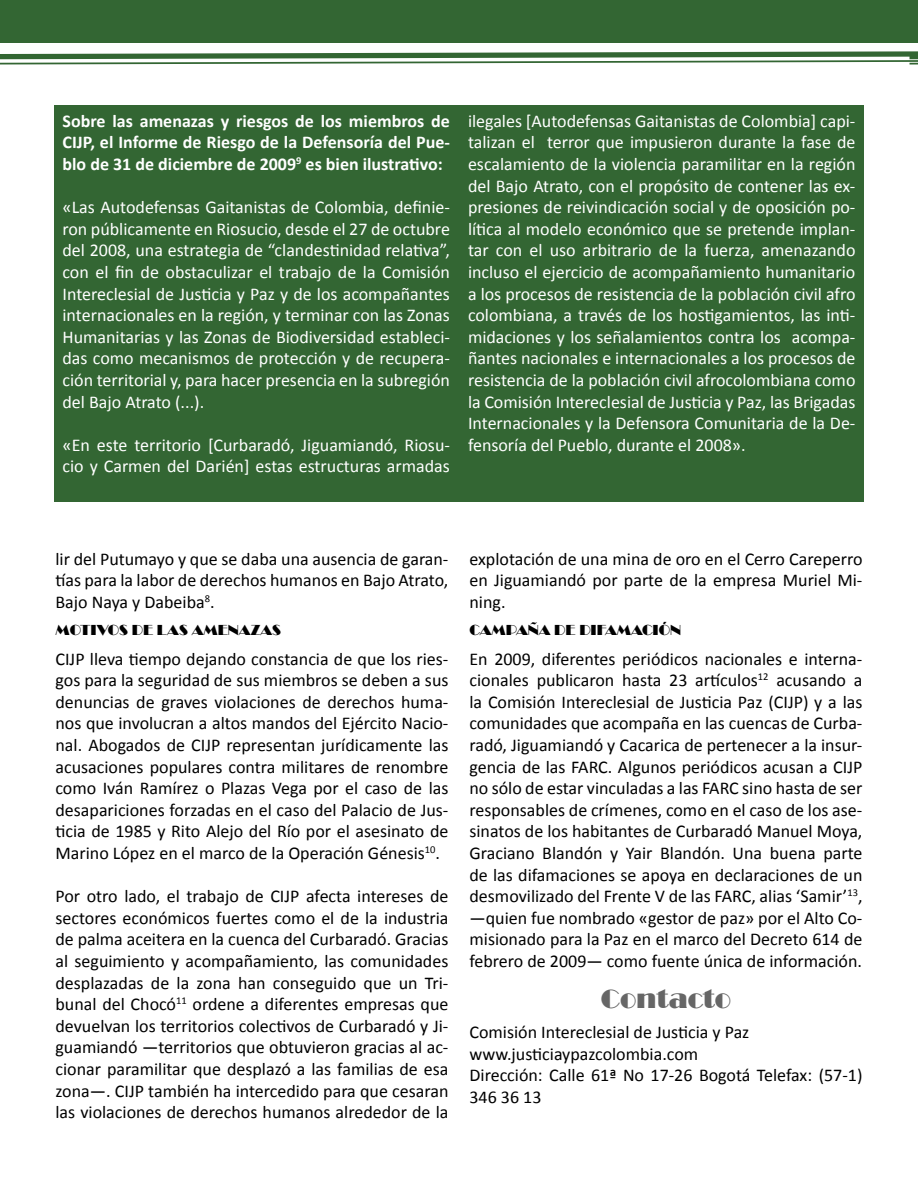
<style>
.page{position:relative;width:918px;height:1188px;background:#fff}
.page>*{position:absolute;margin:0;border:0;box-sizing:border-box;transform-origin:0 0}
.t1{font:27px "Broadway";color:#666}
.t2{font:18px/21.6px "Calibri";color:#000;text-align:justify}
.t3{font:18px/21.6px "Calibri";color:#fff;text-align:justify}
.t4{font:700 18px/21.6px "Calibri";color:#fff;text-align:justify}
.t5{font:15px "Broadway";color:#000}
</style>
<div class="page">
<div style="left:54px;top:105px;width:810px;height:397px;background:#363"></div>
<div style="left:0;top:0;width:918px;height:43px;background:#363"></div>
<svg style="left:0;top:51px;width:918px;height:14px"></svg>
<p class="t4" style="left:63px;top:109px;width:389px">Sobre las amenazas y riesgos de los miembros de CIJP, el Informe de Riesgo de la Defensoría del Pue&shy;blo de 31 de diciembre de 2009<sup>9</sup> es bien ilustrativo:</p>
<p class="t3" style="left:63px;top:196px;width:389px">«Las Autodefensas Gaitanistas de Colombia, definie&shy;ron públicamente en Riosucio, desde el 27 de octubre del 2008, una estrategia de “clandestinidad relativa”, con el fin de obstaculizar el trabajo de la Comisión Intereclesial de Justicia y Paz y de los acompañantes internacionales en la región, y terminar con las Zonas Humanitarias y las Zonas de Biodiversidad estableci&shy;das como mecanismos de protección y de recupera&shy;ción territorial y, para hacer presencia en la subregión del Bajo Atrato (...).</p>
<p class="t3" style="left:63px;top:433px;width:389px">«En este territorio [Curbaradó, Jiguamiandó, Riosu&shy;cio y Carmen del Darién] estas estructuras armadas</p>
<p class="t3" style="left:468px;top:109px;width:389px">ilegales [Autodefensas Gaitanistas de Colombia] capi&shy;talizan el terror que impusieron durante la fase de escalamiento de la violencia paramilitar en la región del Bajo Atrato, con el propósito de contener las ex&shy;presiones de reivindicación social y de oposición po&shy;lítica al modelo económico que se pretende implan&shy;tar con el uso arbitrario de la fuerza, amenazando incluso el ejercicio de acompañamiento humanitario a los procesos de resistencia de la población civil afro colombiana, a través de los hostigamientos, las inti&shy;midaciones y los señalamientos contra los acompa&shy;ñantes nacionales e internacionales a los procesos de resistencia de la población civil afrocolombiana como la Comisión Intereclesial de Justicia y Paz, las Brigadas Internacionales y la Defensora Comunitaria de la De&shy;fensoría del Pueblo, durante el 2008».</p>
<p class="t2" style="left:56px;top:547px;width:394px">lir del Putumayo y que se daba una ausencia de garan&shy;tías para la labor de derechos humanos en Bajo Atrato, Bajo Naya y Dabeiba<sup>8</sup>.</p>
<p class="t5" style="left:56px;top:621px;width:227px">MOTIVOS DE LAS AMENAZAS</p>
<p class="t2" style="left:56px;top:647px;width:394px">CIJP lleva tiempo dejando constancia de que los ries&shy;gos para la seguridad de sus miembros se deben a sus denuncias de graves violaciones de derechos huma&shy;nos que involucran a altos mandos del Ejército Nacio&shy;nal. Abogados de CIJP representan jurídicamente las acusaciones populares contra militares de renombre como Iván Ramírez o Plazas Vega por el caso de las desapariciones forzadas en el caso del Palacio de Jus&shy;ticia de 1985 y Rito Alejo del Río por el asesinato de Marino López en el marco de la Operación Génesis<sup>10</sup>.</p>
<p class="t2" style="left:55px;top:885px;width:395px">Por otro lado, el trabajo de CIJP afecta intereses de sectores económicos fuertes como el de la industria de palma aceitera en la cuenca del Curbaradó. Gracias al seguimiento y acompañamiento, las comunidades desplazadas de la zona han conseguido que un Tri&shy;bunal del Chocó<sup>11</sup> ordene a diferentes empresas que devuelvan los territorios colectivos de Curbaradó y Ji&shy;guamiandó —territorios que obtuvieron gracias al ac&shy;cionar paramilitar que desplazó a las familias de esa zona—. CIJP también ha intercedido para que cesaran las violaciones de derechos humanos alrededor de la</p>
<p class="t2" style="left:470px;top:547px;width:395px">explotación de una mina de oro en el Cerro Careperro en Jiguamiandó por parte de la empresa Muriel Mi&shy;ning.</p>
<p class="t5" style="left:470px;top:621px;width:213px">CAMPAÑA DE DIFAMACIÓN</p>
<p class="t2" style="left:469px;top:647px;width:395px">En 2009, diferentes periódicos nacionales e interna&shy;cionales publicaron hasta 23 artículos<sup>12</sup> acusando a la Comisión Intereclesial de Justicia Paz (CIJP) y a las comunidades que acompaña en las cuencas de Curba&shy;radó, Jiguamiandó y Cacarica de pertenecer a la insur&shy;gencia de las FARC. Algunos periódicos acusan a CIJP no sólo de estar vinculadas a las FARC sino hasta de ser responsables de crímenes, como en el caso de los ase&shy;sinatos de los habitantes de Curbaradó Manuel Moya, Graciano Blandón y Yair Blandón. Una buena parte de las difamaciones se apoya en declaraciones de un desmovilizado del Frente V de las FARC, alias ‘Samir’<sup>13</sup>, —quien fue nombrado «gestor de paz» por el Alto Co&shy;misionado para la Paz en el marco del Decreto 614 de febrero de 2009— como fuente única de información.</p>
<h1 class="t1" style="left:601px;top:983px;width:132px">CONTACTO</h1>
<p class="t2" style="left:470px;top:1020px;width:394px;text-align:left">Comisión Intereclesial de Justicia y Paz www.justiciaypazcolombia.com<br>Dirección: Calle 61ª No 17-26 Bogotá Telefax: (57-1)<br>346 36 13</p>
</div>
